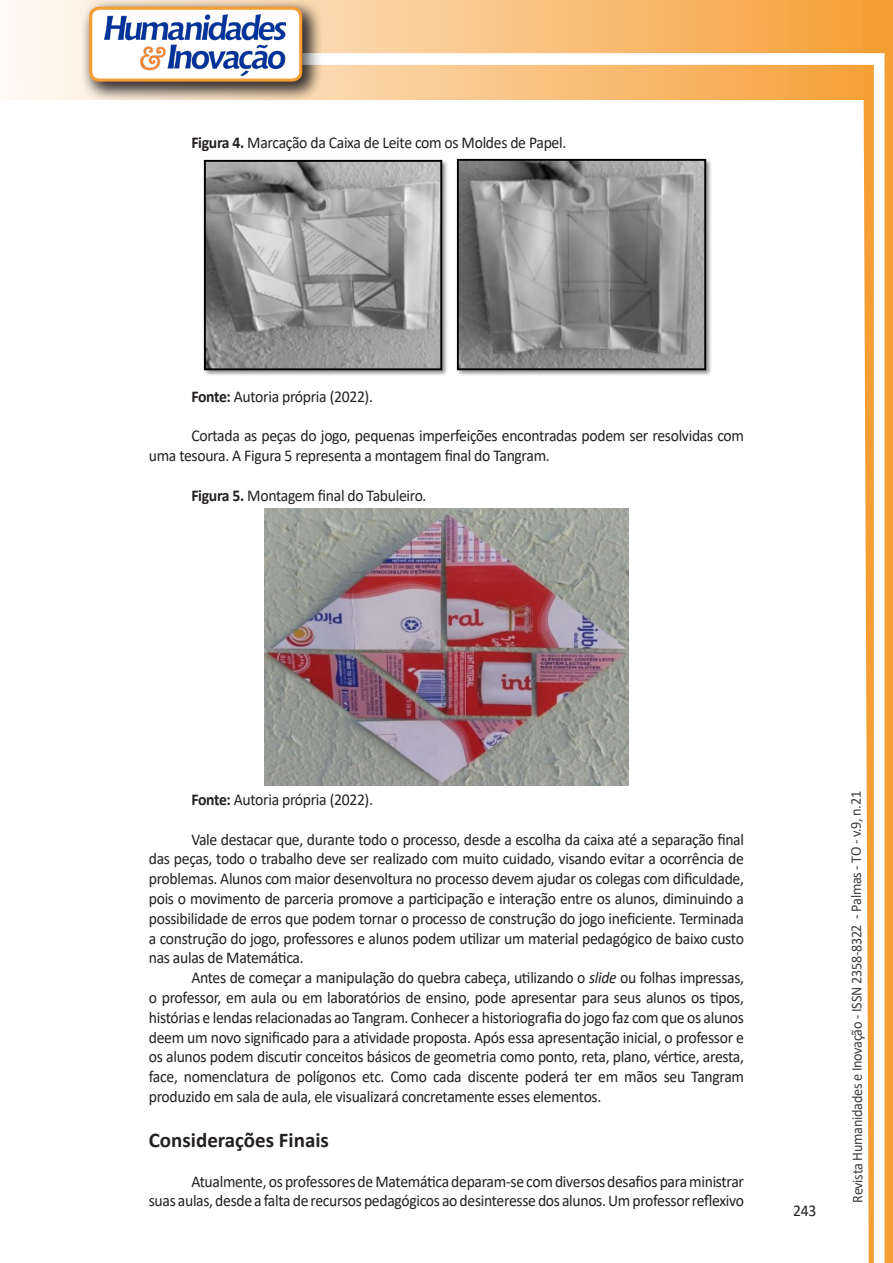
<style>
.page{position:relative;width:893px;height:1263px;background:#fff}
.page>*{position:absolute;margin:0;border:0;box-sizing:border-box;transform-origin:0 0}
.Titulo_2{font:700 21px "Calibri";color:#231f20}
.texto{font:16.5px/19.8px "Calibri";letter-spacing:-.02em;color:#231f20;text-align:justify;scale:.95 1}
.t1{font:15px "Calibri";letter-spacing:-.025em;color:#3e3e3f;scale:.95 1}
.s1{font-weight:700}
.s2{font-style:italic}
</style>
<div class="page">
<svg style="left:5px;top:0;width:858px;height:100px;background:#f9c484"></svg>
<div style="left:302px;top:53px;width:582px;height:12px;background:#fff;border:2px solid #fff"></div>
<svg style="left:863px;top:0;width:30px;height:1263px"></svg>
<div style="left:81px;top:0;width:241px;height:102px;background:#231f20;opacity:.75"></div>
<svg style="left:91px;top:8px;width:210px;height:72px"></svg>
<div style="left:89px;top:7px;width:213px;height:75px;border:3px solid #f69e34;border-radius:9px"></div>
<img style="left:203px;top:159px;width:244px;height:216px">
<img style="left:456px;top:158px;width:255px;height:217px">
<img style="left:265px;top:509px;width:363px;height:276px">
<p class="texto" style="left:191px;top:133px;width:396px"><span class="s1">Figura 4.</span> Marcação da Caixa de Leite com os Moldes de Papel.</p>
<p class="texto" style="left:191px;top:386px;width:193px"><span class="s1">Fonte:</span> Autoria própria (2022).</p>
<p class="texto" style="left:149px;top:426px;width:628px;text-indent:43px">Cortada as peças do jogo, pequenas imperfeições encontradas podem ser resolvidas com uma tesoura. A Figura 5 representa a montagem final do Tangram.</p>
<p class="texto" style="left:191px;top:485px;width:249px"><span class="s1">Figura 5.</span> Montagem final do Tabuleiro.</p>
<p class="texto" style="left:191px;top:789px;width:193px"><span class="s1">Fonte:</span> Autoria própria (2022).</p>
<p class="texto" style="left:149px;top:829px;width:628px;text-indent:43px">Vale destacar que, durante todo o processo, desde a escolha da caixa até a separação final das peças, todo o trabalho deve ser realizado com muito cuidado, visando evitar a ocorrência de problemas. Alunos com maior desenvoltura no processo devem ajudar os colegas com dificuldade, pois o movimento de parceria promove a participação e interação entre os alunos, diminuindo a possibilidade de erros que podem tornar o processo de construção do jogo ineficiente. Terminada a construção do jogo, professores e alunos podem utilizar um material pedagógico de baixo custo nas aulas de Matemática.</p>
<p class="texto" style="left:149px;top:967px;width:628px;text-indent:43px">Antes de começar a manipulação do quebra cabeça, utilizando o <span class="s2">slide</span> ou folhas impressas, o professor, em aula ou em laboratórios de ensino, pode apresentar para seus alunos os tipos, histórias e lendas relacionadas ao Tangram. Conhecer a historiografia do jogo faz com que os alunos deem um novo significado para a atividade proposta. Após essa apresentação inicial, o professor e os alunos podem discutir conceitos básicos de geometria como ponto, reta, plano, vértice, aresta, face, nomenclatura de polígonos etc. Como cada discente poderá ter em mãos seu Tangram produzido em sala de aula, ele visualizará concretamente esses elementos.</p>
<p class="Titulo_2" style="left:149px;top:1125px;width:182px">Considerações Finais</p>
<p class="texto" style="left:149px;top:1171px;width:628px;text-align:right">Atualmente, os professores de Matemática deparam-se com diversos desafios para ministrar<br>suas aulas, desde a falta de recursos pedagógicos ao desinteresse dos alunos. Um professor reflexivo</p>
<p class="texto" style="left:793px;top:1200px;width:26px">243</p>
<p class="t1" style="left:846px;top:1203px;width:435px;rotate:-90deg">Revista Humanidades e Inovação - ISSN 2358-8322 - Palmas - TO - v.9, n.21</p>
</div>
